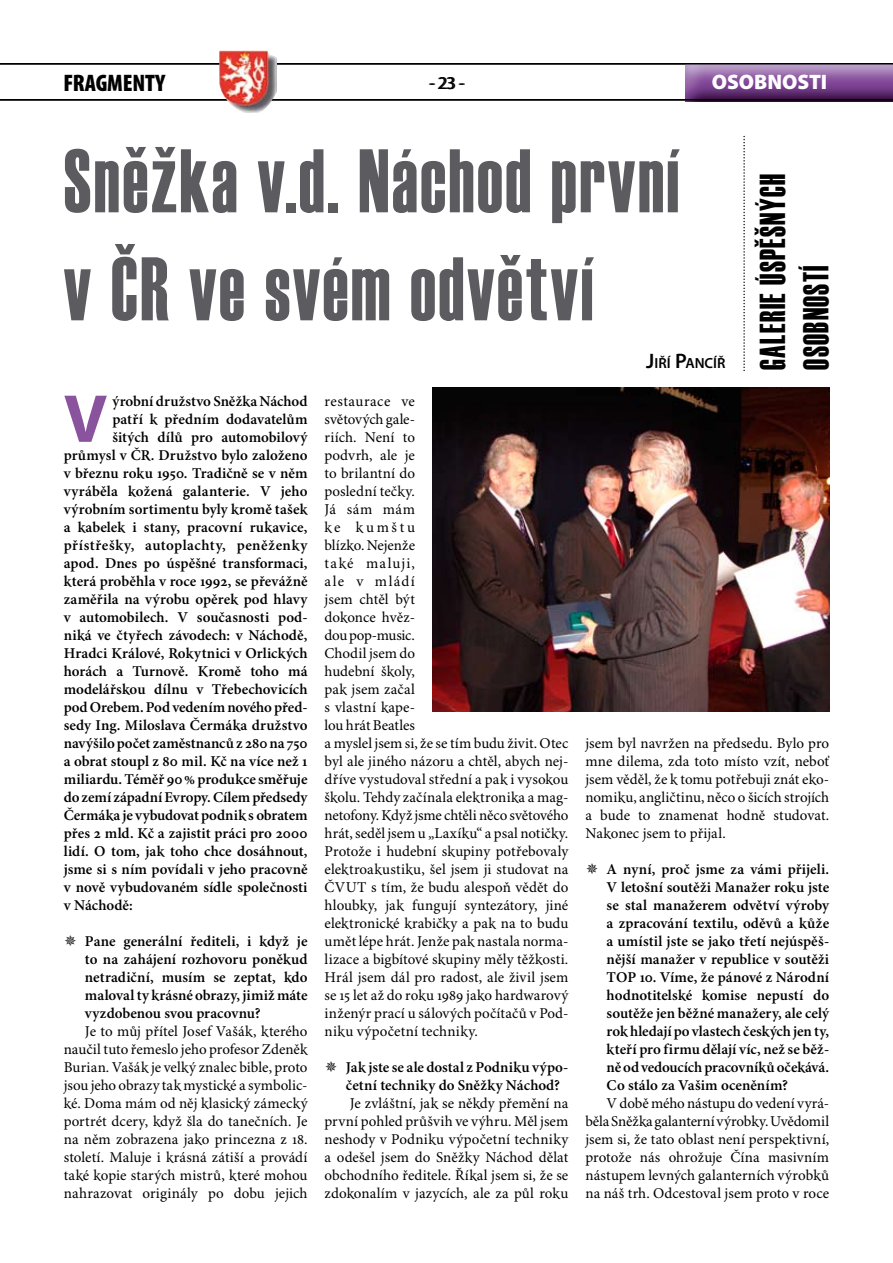
<style>
.page{position:relative;width:893px;height:1263px;background:#fff}
.page>*{position:absolute;margin:0;border:0;box-sizing:border-box;transform-origin:0 0}
.t1{font:90px/108px "Haettenschweiler";letter-spacing:.035em;color:#5c5b60;scale:.8 1}
.t2{font:700 68.4px "Myriad Pro";color:#89539e}
.t3{font:36px/43.2px "Haettenschweiler";letter-spacing:.05em;color:#000;scale:.8 1}
.t4{font:900 condensed 24px "Myriad Pro";letter-spacing:-.01em;color:#000}
.t5{font:900 21px "Myriad Pro";letter-spacing:.005em;color:#fff}
.t6{font:18px "Myriad Pro";color:#000}
.t7{font:15px/18px "Minion Pro";letter-spacing:.005em;color:#000;text-align:justify}
.t8{font:600 15px/18px "Minion Pro";letter-spacing:.005em;color:#000;text-align:justify}
.t9{font:600 15px "Minion Pro";letter-spacing:.035em;color:#000}
.t10{font:600 14.7px "Myriad Pro";letter-spacing:.005em;color:#000}
.s1{font-size:21px}
</style>
<div class="page">
<hr style="left:0;top:63px;width:893px;height:2px;background:#000">
<img style="left:219px;top:51px;width:57px;height:62px">
<svg style="left:685px;top:64px;width:208px;height:35px;background:#825493"></svg>
<hr style="left:0;top:99px;width:893px;height:2px;background:#000">
<hr style="left:0;top:63px;width:893px;height:1px;background:#000">
<svg style="left:743px;top:137px;width:2px;height:234px"></svg>
<img style="left:432px;top:388px;width:397px;height:324px">
<h3 class="t4" style="left:63px;top:67px;width:103px">FRAGMENTY</h3>
<p class="t6" style="left:430px;top:71px;width:37px">- 23 -</p>
<h3 class="t5" style="left:706px;top:69px;width:125px">EKONOMIKA</h3>
<h3 class="t5" style="left:712px;top:68px;width:117px">OSOBNOSTI</h3>
<h1 class="t1" style="left:64px;top:127px;width:770px">Sněžka v.d. Náchod první v ČR ve svém odvětví</h1>
<p class="t10" style="left:646px;top:353px;width:81px"><span class="s1">J</span>IŘÍ <span class="s1">P</span>ANCÍŘ</p>
<h2 class="t2" style="left:64px;top:374px;width:45px">V</h2>
<p class="t8" style="left:112px;top:393px;width:197px">ýrobní družstvo Sněžka Náchod</p>
<h3 class="t3" style="left:751px;top:370px;width:246px;rotate:-90deg">galerie úspěšných osobností</h3>
<p class="t7" style="left:325px;top:393px;width:245px;text-align:left">restaurace ve<br>světových gale-<br>riích. Není to<br>podvrh, ale je<br>to brilantní do<br>poslední tečky.<br>Já sám mám<br>ke kumštu<br>blízko. Nejenže<br>také maluji,<br>ale v mládí<br>jsem chtěl být<br>dokonce hvěz-<br>dou pop-music.<br>Chodil jsem do<br>hudební školy,<br>pak jsem začal<br>s vlastní kape-<br>lou hrát Beatles<br>a myslel jsem si, že se tím budu živit. Otec byl ale jiného názoru a chtěl, abych nej&shy;dříve vystudoval střední a pak i vysokou školu. Tehdy začínala elektronika a mag&shy;netofony. Když jsme chtěli něco světového hrát, seděl jsem u „Laxíku“ a psal notičky.<br>Protože i hudební skupiny potřebovaly elektroakustiku, šel jsem ji studovat na<br>ČVUT s tím, že budu alespoň vědět do hloubky, jak fungují syntezátory, jiné elektronické krabičky a pak na to budu umět lépe hrát. Jenže pak nastala norma&shy;lizace a bigbítové skupiny měly těžkosti.<br>Hrál jsem dál pro radost, ale živil jsem se 15 let až do roku 1989 jako hardwarový inženýr prací u sálových počítačů v Pod&shy;niku výpočetní techniky.</p>
<p class="t8" style="left:346px;top:1059px;width:224px">Jak jste se ale dostal z Podniku výpo&shy;četní techniky do Sněžky Náchod?</p>
<p class="t7" style="left:325px;top:1095px;width:245px;text-indent:25px">Je zvláštní, jak se někdy přemění na první pohled průšvih ve výhru. Měl jsem neshody v Podniku výpočetní techniky a odešel jsem do Sněžky Náchod dělat obchodního ředitele. Říkal jsem si, že se zdokonalím v jazycích, ale za půl roku</p>
<p class="t8" style="left:112px;top:411px;width:197px">patří k předním dodavatelům</p>
<p class="t8" style="left:112px;top:429px;width:197px">šitých dílů pro automobilový</p>
<p class="t8" style="left:64px;top:447px;width:245px">průmysl v ČR. Družstvo bylo založeno</p>
<p class="t8" style="left:64px;top:465px;width:245px">v březnu roku 1950. Tradičně se v něm</p>
<p class="t8" style="left:64px;top:483px;width:245px">vyráběla kožená galanterie. V jeho</p>
<p class="t8" style="left:64px;top:501px;width:245px">výrobním sortimentu byly kromě tašek</p>
<p class="t8" style="left:64px;top:519px;width:245px">a kabelek i stany, pracovní rukavice,</p>
<p class="t9" style="left:64px;top:536px;width:245px">přístřešky, autoplachty, peněženky</p>
<p class="t8" style="left:64px;top:555px;width:245px">apod. Dnes po úspěšné transformaci,</p>
<p class="t8" style="left:64px;top:573px;width:245px">která proběhla v roce 1992, se převážně</p>
<p class="t8" style="left:64px;top:591px;width:245px">zaměřila na výrobu opěrek pod hlavy</p>
<p class="t8" style="left:64px;top:609px;width:245px">v automobilech. V současnosti pod-</p>
<p class="t8" style="left:64px;top:627px;width:245px">niká ve čtyřech závodech: v Náchodě,</p>
<p class="t8" style="left:64px;top:645px;width:245px">Hradci Králové, Rokytnici v Orlických</p>
<p class="t8" style="left:64px;top:663px;width:245px">horách a Turnově. Kromě toho má</p>
<p class="t8" style="left:64px;top:681px;width:245px">modelářskou dílnu v Třebechovicích</p>
<p class="t8" style="left:64px;top:699px;width:245px">pod Orebem. Pod vedením nového před-</p>
<p class="t8" style="left:64px;top:717px;width:245px">sedy Ing. Miloslava Čermáka družstvo</p>
<p class="t8" style="left:64px;top:735px;width:245px">navýšilo počet zaměstnanců z 280 na 750</p>
<p class="t8" style="left:64px;top:753px;width:245px">a obrat stoupl z 80 mil. Kč na více než 1</p>
<p class="t8" style="left:64px;top:771px;width:245px">miliardu. Téměř 90% produkce směřuje</p>
<p class="t8" style="left:64px;top:789px;width:245px">do zemí západní Evropy. Cílem předsedy</p>
<p class="t8" style="left:64px;top:807px;width:245px">Čermáka je vybudovat podnik s obratem</p>
<p class="t8" style="left:64px;top:825px;width:245px">přes 2 mld. Kč a zajistit práci pro 2000</p>
<p class="t8" style="left:64px;top:843px;width:245px">lidí. O tom, jak toho chce dosáhnout,</p>
<p class="t8" style="left:64px;top:861px;width:245px">jsme si s ním povídali v jeho pracovně</p>
<p class="t8" style="left:64px;top:879px;width:245px">v nově vybudovaném sídle společnosti</p>
<p class="t8" style="left:64px;top:897px;width:71px">v Náchodě:</p>
<p class="t8" style="left:85px;top:933px;width:224px">Pane generální řediteli, i když je to na zahájení rozhovoru poněkud netradiční, musím se zeptat, kdo maloval ty krásné obrazy, jimiž máte vyzdobenou svou pracovnu?</p>
<p class="t7" style="left:64px;top:1023px;width:245px;text-indent:21px">Je to můj přítel Josef Vašák, kterého naučil tuto řemeslo jeho profesor Zdeněk Burian. Vašák je velký znalec bible, proto jsou jeho obrazy tak mystické a symbolic&shy;ké. Doma mám od něj klasický zámecký portrét dcery, když šla do tanečních. Je na něm zobrazena jako princezna z 18. století. Maluje i krásná zátiší a provádí také kopie starých mistrů, které mohou nahrazovat originály po dobu jejich</p>
<p class="t7" style="left:585px;top:735px;width:245px">jsem byl navržen na předsedu. Bylo pro mne dilema, zda toto místo vzít, neboť jsem věděl, že k tomu potřebuji znát eko&shy;nomiku, angličtinu, něco o šicích strojích a bude to znamenat hodně studovat.<br>Nakonec jsem to přijal.</p>
<p class="t8" style="left:607px;top:861px;width:224px">A nyní, proč jsme za vámi přijeli.<br>V letošní soutěži Manažer roku jste se stal manažerem odvětví výroby a zpracování textilu, oděvů a kůže a umístil jste se jako třetí nejúspěš&shy;nější manažer v republice v soutěži TOP 10. Víme, že pánové z Národní hodnotitelské komise nepustí do soutěže jen běžné manažery, ale celý rok hledají po vlastech českých jen ty, kteří pro firmu dělají víc, než se běž&shy;ně od vedoucích pracovníků očekává.<br>Co stálo za Vašim oceněním?</p>
<p class="t7" style="left:585px;top:1095px;width:245px;text-indent:21px">V době mého nástupu do vedení vyrá&shy;běla Sněžka galanterní výrobky. Uvědomil jsem si, že tato oblast není perspektivní, protože nás ohrožuje Čína masivním nástupem levných galanterních výrobků na náš trh. Odcestoval jsem proto v roce</p>
</div>
